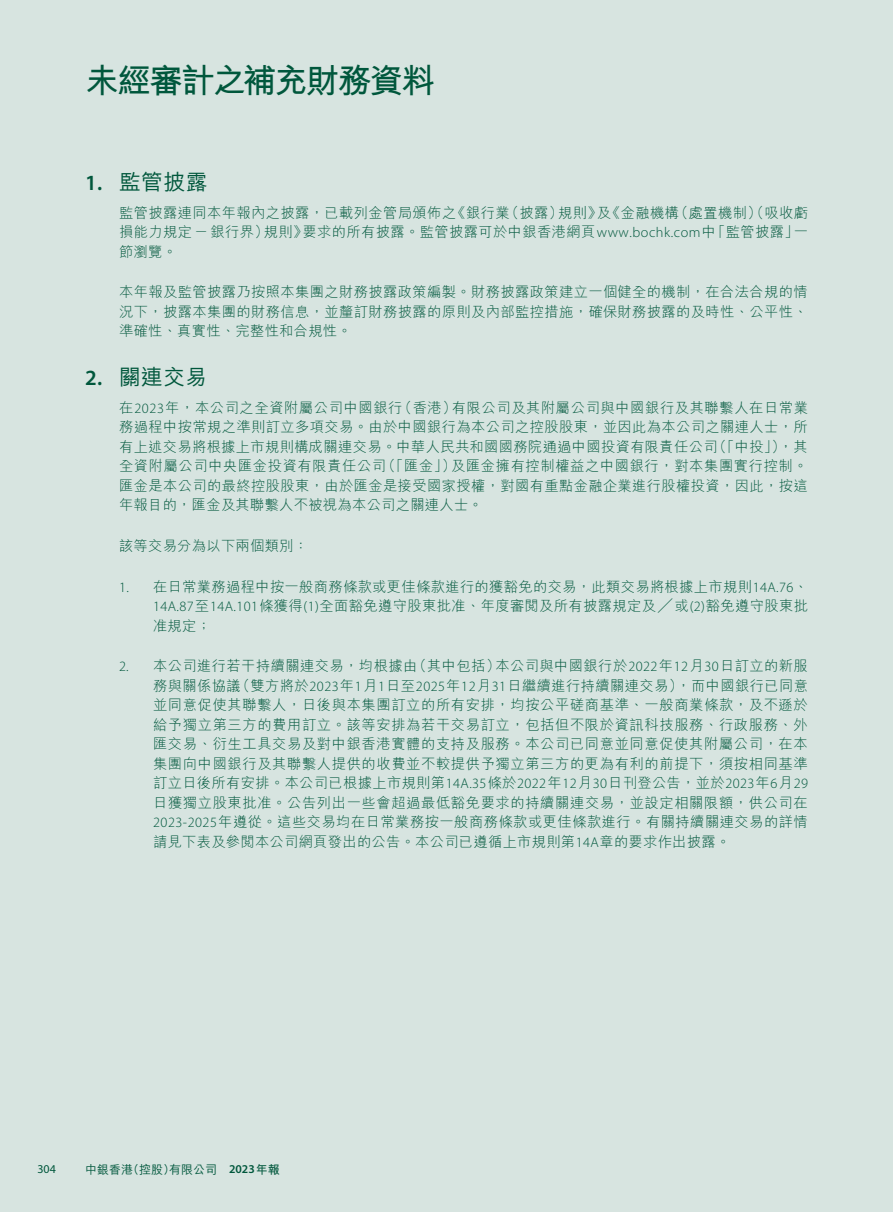
<style>
.page{position:relative;width:893px;height:1212px;background:#fff}
.page>*{position:absolute;margin:0;border:0;box-sizing:border-box;transform-origin:0 0}
.t1{font:700 33.75px "M Hei HK";letter-spacing:-.055em;color:#00573c}
.t2{font:500 21.75px "M Hei HK";letter-spacing:.02em;color:#00573c}
.t3{font:300 14.25px/19.5px "M Hei HK";letter-spacing:.025em;color:#00573c;text-align:justify}
.t4{font:500 12px "M Hei HK";color:#00573c}
.t5{font:12px "Myriad Pro";color:#00573c}
.s1{font-family:"Myriad Pro";font-weight:600}
.s2{font-family:"Myriad Pro"}
.s3{font-weight:700}
</style>
<div class="page">
<div style="left:0;top:0;width:892px;height:1212px;background:#d7e4e0"></div>
<h1 class="t1" style="left:85px;top:56px;width:352px">未經審計之補充財務資料</h1>
<h2 class="t2" style="left:85px;top:166px;width:124px"><span class="s1">1.</span> 監管披露</h2>
<p class="t3" style="left:119px;top:202px;width:691px">監管披露連同本年報內之披露，已載列金管局頒佈之《銀行業（披露）規則》及《金融機構（處置機制）（吸收虧損能力規定－銀行界）規則》要求的所有披露。監管披露可於中銀香港網頁 <span class="s2">www.bochk.com</span> 中「監管披露」一節瀏覽。</p>
<p class="t3" style="left:119px;top:282px;width:690px">本年報及監管披露乃按照本集團之財務披露政策編製。財務披露政策建立一個健全的機制，在合法合規的情況下，披露本集團的財務信息，並釐訂財務披露的原則及內部監控措施，確保財務披露的及時性、公平性、準確性、真實性、完整性和合規性。</p>
<h2 class="t2" style="left:85px;top:361px;width:124px"><span class="s1">2.</span> 關連交易</h2>
<p class="t3" style="left:119px;top:397px;width:690px">在<span class="s2">2023</span>年，本公司之全資附屬公司中國銀行（香港）有限公司及其附屬公司與中國銀行及其聯繫人在日常業務過程中按常規之準則訂立多項交易。由於中國銀行為本公司之控股股東，並因此為本公司之關連人士，所有上述交易將根據上市規則構成關連交易。中華人民共和國國務院通過中國投資有限責任公司（「中投」），其全資附屬公司中央匯金投資有限責任公司（「匯金」）及匯金擁有控制權益之中國銀行，對本集團實行控制。匯金是本公司的最終控股股東，由於匯金是接受國家授權，對國有重點金融企業進行股權投資，因此，按這年報目的，匯金及其聯繫人不被視為本公司之關連人士。</p>
<p class="t3" style="left:119px;top:536px;width:191px">該等交易分為以下兩個類別：</p>
<p class="t3" style="left:153px;top:576px;width:656px;text-indent:-34px"><span class="s2">1.</span> 在日常業務過程中按一般商務條款或更佳條款進行的獲豁免的交易，此類交易將根據上市規則<span class="s2">14A.76</span>、<span class="s2">14A.87</span>至<span class="s2">14A.101</span>條獲得<span class="s2">(1)</span>全面豁免遵守股東批准、年度審閱及所有披露規定及╱或<span class="s2">(2)</span>豁免遵守股東批准規定；</p>
<p class="t3" style="left:153px;top:656px;width:656px;text-indent:-34px"><span class="s2">2.</span> 本公司進行若干持續關連交易，均根據由（其中包括）本公司與中國銀行於<span class="s2">2022</span>年<span class="s2">12</span>月<span class="s2">30</span>日訂立的新服務與關係協議（雙方將於<span class="s2">2023</span>年<span class="s2">1</span>月<span class="s2">1</span>日至<span class="s2">2025</span>年<span class="s2">12</span>月<span class="s2">31</span>日繼續進行持續關連交易），而中國銀行已同意並同意促使其聯繫人，日後與本集團訂立的所有安排，均按公平磋商基準、一般商業條款，及不遜於給予獨立第三方的費用訂立。該等安排為若干交易訂立，包括但不限於資訊科技服務、行政服務、外匯交易、衍生工具交易及對中銀香港實體的支持及服務。本公司已同意並同意促使其附屬公司，在本集團向中國銀行及其聯繫人提供的收費並不較提供予獨立第三方的更為有利的前提下，須按相同基準訂立日後所有安排。本公司已根據上市規則第<span class="s2">14A.35</span>條於<span class="s2">2022</span>年<span class="s2">12</span>月<span class="s2">30</span>日刊登公告，並於<span class="s2">2023</span>年<span class="s2">6</span>月<span class="s2">29</span>日獲獨立股東批准。公告列出一些會超過最低豁免要求的持續關連交易，並設定相關限額，供公司在<span class="s2">2023-2025</span>年遵從。這些交易均在日常業務按一般商務條款或更佳條款進行。有關持續關連交易的詳情請見下表及參閱本公司網頁發出的公告。本公司已遵循上市規則第<span class="s2">14A</span>章的要求作出披露。</p>
<p class="t5" style="left:37px;top:1161px;width:20px">304</p>
<p class="t4" style="left:85px;top:1160px;width:196px">中銀香港（控股）有限公司 <span class="s1">2023</span><span class="s3">年報</span></p>
</div>
